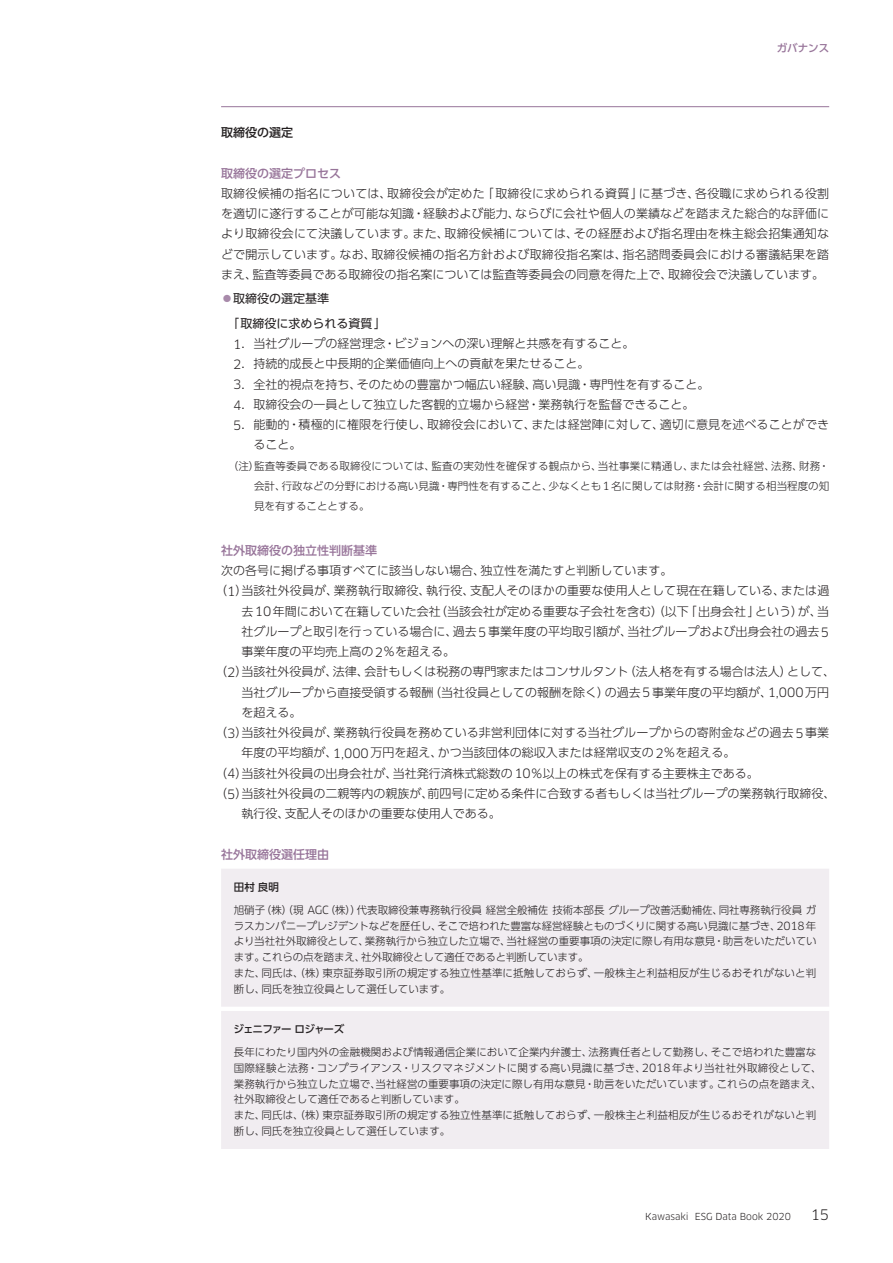
<style>
.page{position:relative;width:893px;height:1263px;background:#fff}
.page>*{position:absolute;margin:0;border:0;box-sizing:border-box;transform-origin:0 0}
.t1{font:14.1px "Clan OT";color:#231f20}
.t2{font:300 12px/20.2px "UD Shin Go Pr 6";color:#231f20;text-align:justify}
.t3{font:500 12px "UD Shin Go Pr 6";color:#977499}
.t4{font:12px/24.5px "UD Shin Go Pr 6";color:#231f20}
.t5{font:500 12px "UD Shin Go Pr 6";color:#231f20}
.t6{font:300 10.5px/15.8px "UD Shin Go Pr 6";color:#231f20}
.t7{font:500 10.5px "UD Shin Go Pr 6";letter-spacing:-.09em;color:#231f20}
.t8{font:500 10.5px "UD Shin Go Pr 6";color:#977499}
.t9{font:500 10.5px "UD Shin Go Pr 6";letter-spacing:-.045em;color:#231f20}
.t10{font:9.45px "Clan OT";color:#231f20}
.s1{color:#a88aaa}
.s2{font-family:"Clan OT";font-weight:400;font-size:12.6px}
.s3{font-family:"Clan OT";font-weight:400;font-size:10.95px}
</style>
<div class="page">
<hr style="left:221px;top:106px;width:608px;height:1px;background:#977499">
<div style="left:221px;top:869px;width:608px;height:138px;background:#f1edf1"></div>
<div style="left:221px;top:1011px;width:608px;height:138px;background:#f1edf1"></div>
<p class="t8" style="left:777px;top:39px;width:54px">ガバナンス</p>
<p class="t5" style="left:221px;top:123px;width:73px">取締役の選定</p>
<p class="t3" style="left:221px;top:163px;width:121px">取締役の選定プロセス</p>
<p class="t2" style="left:221px;top:183px;width:610px">取締役候補の指名については、取締役会が定めた「取締役に求められる資質」に基づき、各役職に求められる役割を適切に遂行することが可能な知識・経験および能力、ならびに会社や個人の業績などを踏まえた総合的な評価により取締役会にて決議しています。また、取締役候補については、その経歴および指名理由を株主総会招集通知などで開示しています。なお、取締役候補の指名方針および取締役指名案は、指名諮問委員会における審議結果を踏まえ、監査等委員である取締役の指名案については監査等委員会の同意を得た上で、取締役会で決議しています。</p>
<p class="t4" style="left:227px;top:286px;width:161px;text-indent:-6px"><span class="s1">●</span>取締役の選定基準<br>「取締役に求められる資質」</p>
<p class="t2" style="left:233px;top:333px;width:403px"><span class="s2">1</span>．当社グループの経営理念・ビジョンへの深い理解と共感を有すること。</p>
<p class="t2" style="left:233px;top:353px;width:358px"><span class="s2">2</span>．持続的成長と中長期的企業価値向上への貢献を果たせること。</p>
<p class="t2" style="left:233px;top:374px;width:478px"><span class="s2">3</span>．全社的視点を持ち、そのための豊富かつ幅広い経験、高い見識・専門性を有すること。</p>
<p class="t2" style="left:233px;top:394px;width:463px"><span class="s2">4</span>．取締役会の一員として独立した客観的立場から経営・業務執行を監督できること。</p>
<p class="t2" style="left:233px;top:414px;width:597px"><span class="s2">5</span>．能動的・積極的に権限を行使し、取締役会において、または経営陣に対して、適切に意見を述べることができ</p>
<p class="t2" style="left:253px;top:434px;width:49px">ること。</p>
<p class="t6" style="left:254px;top:455px;width:577px;line-height:20.2px;text-align:justify;text-indent:-26px">（注）監査等委員である取締役については、監査の実効性を確保する観点から、当社事業に精通し、または会社経営、法務、財務・会計、行政などの分野における高い見識・専門性を有すること、少なくとも<span class="s3">1</span>名に関しては財務・会計に関する相当程度の知見を有することとする。</p>
<p class="t3" style="left:221px;top:541px;width:157px">社外取締役の独立性判断基準</p>
<p class="t2" style="left:221px;top:560px;width:453px">次の各号に掲げる事項すべてに該当しない場合、独立性を満たすと判断しています。</p>
<p class="t2" style="left:215px;top:580px;width:616px">（<span class="s2">1</span>）当該社外役員が、業務執行取締役、執行役、支配人そのほかの重要な使用人として現在在籍している、または過</p>
<p class="t2" style="left:241px;top:601px;width:589px">去<span class="s2">10</span>年間において在籍していた会社（当該会社が定める重要な子会社を含む）（以下「出身会社」という）が、当</p>
<p class="t2" style="left:241px;top:621px;width:589px">社グループと取引を行っている場合に、過去<span class="s2">5</span>事業年度の平均取引額が、当社グループおよび出身会社の過去<span class="s2">5</span></p>
<p class="t2" style="left:241px;top:641px;width:215px">事業年度の平均売上高の<span class="s2">2</span>％を超える。</p>
<p class="t2" style="left:215px;top:661px;width:622px">（<span class="s2">2</span>）当該社外役員が、法律、会計もしくは税務の専門家またはコンサルタント（法人格を有する場合は法人）として、</p>
<p class="t2" style="left:241px;top:682px;width:589px">当社グループから直接受領する報酬（当社役員としての報酬を除く）の過去<span class="s2">5</span>事業年度の平均額が、<span class="s2">1,000</span>万円</p>
<p class="t2" style="left:241px;top:702px;width:61px">を超える。</p>
<p class="t2" style="left:215px;top:722px;width:616px">（<span class="s2">3</span>）当該社外役員が、業務執行役員を務めている非営利団体に対する当社グループからの寄附金などの過去<span class="s2">5</span>事業</p>
<p class="t2" style="left:241px;top:742px;width:496px">年度の平均額が、<span class="s2">1,000</span>万円を超え、かつ当該団体の総収入または経常収支の<span class="s2">2</span>％を超える。</p>
<p class="t2" style="left:215px;top:763px;width:545px">（<span class="s2">4</span>）当該社外役員の出身会社が、当社発行済株式総数の<span class="s2">10</span>％以上の株式を保有する主要株主である。</p>
<p class="t2" style="left:215px;top:783px;width:622px">（<span class="s2">5</span>）当該社外役員の二親等内の親族が、前四号に定める条件に合致する者もしくは当社グループの業務執行取締役、</p>
<p class="t2" style="left:241px;top:803px;width:261px">執行役、支配人そのほかの重要な使用人である。</p>
<p class="t3" style="left:221px;top:844px;width:109px">社外取締役選任理由</p>
<p class="t9" style="left:234px;top:878px;width:47px">田村良明</p>
<p class="t6" style="left:234px;top:902px;width:584px">旭硝子（株）（現 <span class="s3">AGC</span>（株））代表取締役兼専務執行役員経営全般補佐技術本部長グループ改善活動補佐、同社専務執行役員ガラスカンパニープレジデントなどを歴任し、そこで培われた豊富な経営経験とものづくりに関する高い見識に基づき、<span class="s3">2018</span>年より当社社外取締役として、業務執行から独立した立場で、当社経営の重要事項の決定に際し有用な意見・助言をいただいています。これらの点を踏まえ、社外取締役として適任であると判断しています。<br>また、同氏は、（株）東京証券取引所の規定する独立性基準に抵触しておらず、一般株主と利益相反が生じるおそれがないと判断し、同氏を独立役員として選任しています。</p>
<p class="t7" style="left:234px;top:1020px;width:112px">ジェニファーロジャーズ</p>
<p class="t6" style="left:234px;top:1044px;width:589px">長年にわたり国内外の金融機関および情報通信企業において企業内弁護士、法務責任者として勤務し、そこで培われた豊富な国際経験と法務・コンプライアンス・リスクマネジメントに関する高い見識に基づき、<span class="s3">2018</span>年より当社社外取締役として、業務執行から独立した立場で、当社経営の重要事項の決定に際し有用な意見・助言をいただいています。これらの点を踏まえ、社外取締役として適任であると判断しています。<br>また、同氏は、（株）東京証券取引所の規定する独立性基準に抵触しておらず、一般株主と利益相反が生じるおそれがないと判断し、同氏を独立役員として選任しています。</p>
<p class="t10" style="left:645px;top:1211px;width:147px">Kawasaki ESG Data Book 2020</p>
<p class="t1" style="left:811px;top:1206px;width:20px">15</p>
</div>
